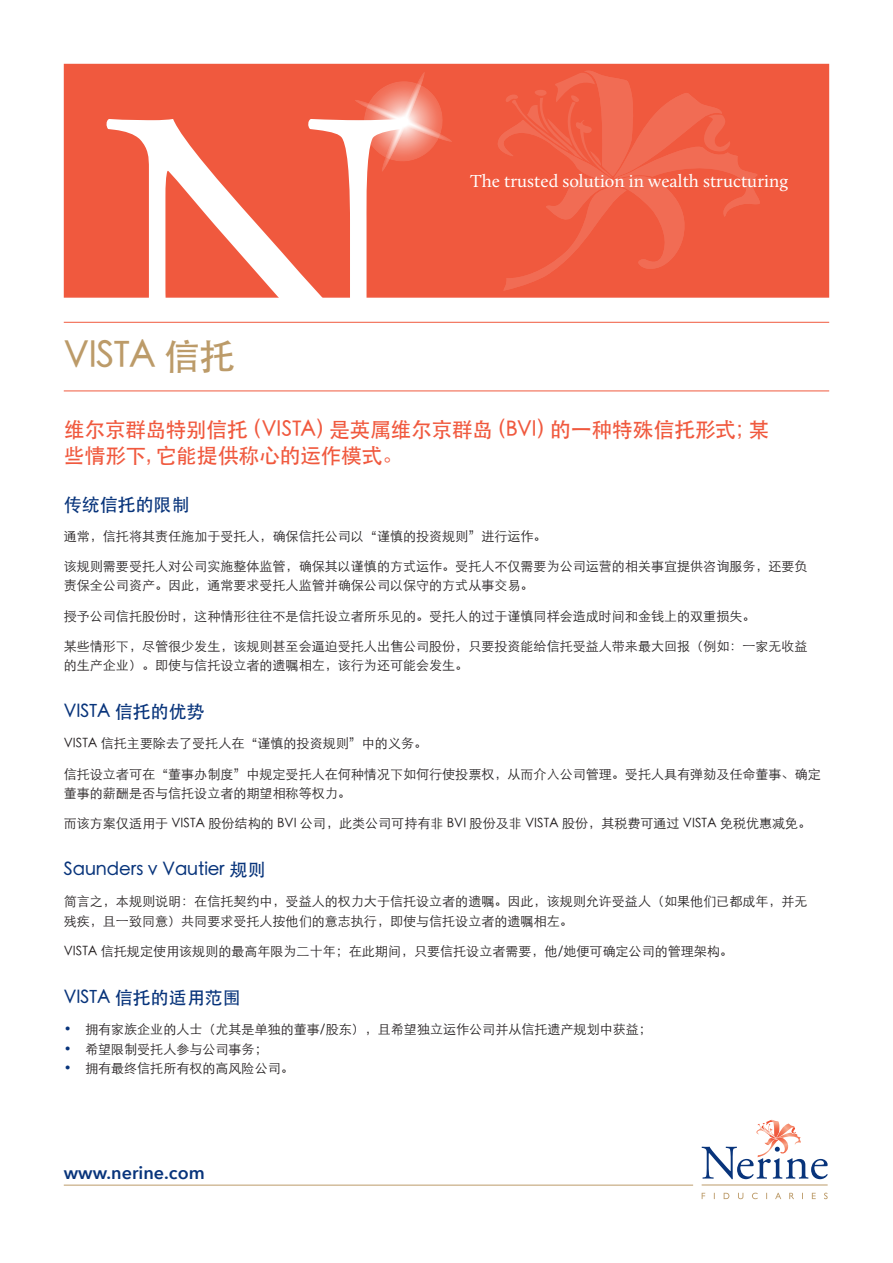
<style>
.page{position:relative;width:893px;height:1263px;background:#fff}
.page>*{position:absolute;margin:0;border:0;box-sizing:border-box;transform-origin:0 0}
.t1{font:500 36px "ST Heiti SC";letter-spacing:-.01em;color:#bc9b69}
.t2{font:500 21px/25.5px "ST Heiti SC";letter-spacing:-.02em;color:#f0593e}
.t3{font:500 18px "ST Heiti SC";color:#08347b}
.t4{font:18px "Calluna";color:#fff}
.t5{font:600 18px "Avenir Next";color:#08347b}
.t6{font:300 13.05px/19.5px "ST Heiti SC";color:#231f20}
.s1{color:#08347b}
</style>
<div class="page">
<div style="left:64px;top:64px;width:765px;height:234px;background:#f0593e"></div>
<svg style="left:498px;top:71px;width:262px;height:220px"></svg>
<svg style="left:106px;top:119px;width:297px;height:179px"></svg>
<svg style="left:355px;top:72px;width:97px;height:100px"></svg>
<hr style="left:64px;top:322px;width:765px;height:1px;background:#f0593e">
<hr style="left:64px;top:391px;width:765px;height:1px;background:#f0593e">
<svg style="left:702px;top:1193px;width:126px;height:6px"></svg>
<svg style="left:702px;top:1120px;width:126px;height:59px"></svg>
<hr style="left:702px;top:1185px;width:126px;height:1px;background:#bc9b69">
<hr style="left:64px;top:1185px;width:629px;height:1px;background:#bc9b69">
<p class="t1" style="left:64px;top:337px;width:173px">VISTA 信托</p>
<p class="t4" style="left:470px;top:171px;width:319px">The trusted solution in wealth structuring</p>
<p class="t2" style="left:64px;top:416px;width:707px">维尔京群岛特别信托（VISTA）是英属维尔京群岛（BVI）的一种特殊信托形式；某些情形下，它能提供称心的运作模式。</p>
<p class="t3" style="left:64px;top:494px;width:127px">传统信托的限制</p>
<p class="t6" style="left:64px;top:525px;width:484px">通常，信托将其责任施加于受托人，确保信托公司以“谨慎的投资规则”进行运作。</p>
<p class="t6" style="left:64px;top:555px;width:745px">该规则需要受托人对公司实施整体监管，确保其以谨慎的方式运作。受托人不仅需要为公司运营的相关事宜提供咨询服务，还要负责保全公司资产。因此，通常要求受托人监管并确保公司以保守的方式从事交易。</p>
<p class="t6" style="left:64px;top:605px;width:693px">授予公司信托股份时，这种情形往往不是信托设立者所乐见的。受托人的过于谨慎同样会造成时间和金钱上的双重损失。</p>
<p class="t6" style="left:64px;top:635px;width:745px">某些情形下，尽管很少发生，该规则甚至会逼迫受托人出售公司股份，只要投资能给信托受益人带来最大回报（例如：一家无收益的生产企业）。即使与信托设立者的遗嘱相左，该行为还可能会发生。</p>
<p class="t3" style="left:64px;top:702px;width:143px">VISTA 信托的优势</p>
<p class="t6" style="left:64px;top:732px;width:365px">VISTA 信托主要除去了受托人在“谨慎的投资规则”中的义务。</p>
<p class="t6" style="left:64px;top:763px;width:758px">信托设立者可在“董事办制度”中规定受托人在何种情况下如何行使投票权，从而介入公司管理。受托人具有弹劾及任命董事、确定董事的薪酬是否与信托设立者的期望相称等权力。</p>
<p class="t6" style="left:64px;top:812px;width:749px">而该方案仅适用于 VISTA 股份结构的 BVI 公司，此类公司可持有非 BVI 股份及非 VISTA 股份，其税费可通过 VISTA 免税优惠减免。</p>
<p class="t3" style="left:64px;top:860px;width:203px">Saunders v Vautier 规则</p>
<p class="t6" style="left:64px;top:891px;width:745px">简言之，本规则说明：在信托契约中，受益人的权力大于信托设立者的遗嘱。因此，该规则允许受益人（如果他们已都成年，并无残疾，且一致同意）共同要求受托人按他们的意志执行，即使与信托设立者的遗嘱相左。</p>
<p class="t6" style="left:64px;top:940px;width:671px">VISTA 信托规定使用该规则的最高年限为二十年；在此期间，只要信托设立者需要，他/她便可确定公司的管理架构。</p>
<p class="t3" style="left:64px;top:988px;width:179px">VISTA 信托的适用范围</p>
<p class="t6" style="left:64px;top:1018px;width:590px"><span class="s1">•</span> 拥有家族企业的人士（尤其是单独的董事/股东），且希望独立运作公司并从信托遗产规划中获益；</p>
<p class="t6" style="left:64px;top:1038px;width:205px"><span class="s1">•</span> 希望限制受托人参与公司事务；</p>
<p class="t6" style="left:64px;top:1057px;width:232px"><span class="s1">•</span> 拥有最终信托所有权的高风险公司。</p>
<p class="t5" style="left:64px;top:1157px;width:142px">www.nerine.com</p>
</div>
